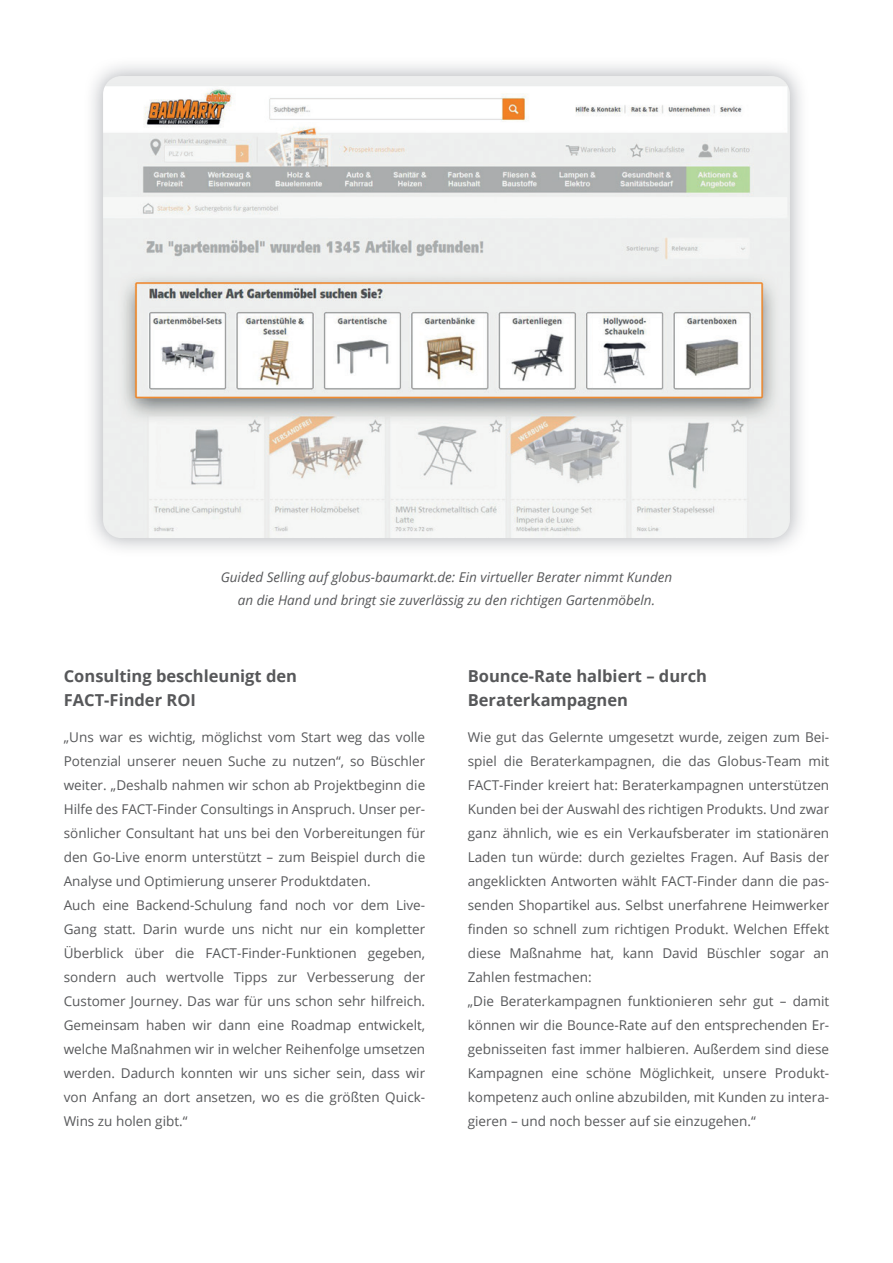
<style>
.page{position:relative;width:893px;height:1263px;background:#fff}
.page>*{position:absolute;margin:0;border:0;box-sizing:border-box;transform-origin:0 0}
.t1{font:700 16.5px/24px "Open Sans";color:#57585a}
.t2{font:13.5px/24px "Open Sans";color:#57585a}
.t3{font:italic 13.5px/22.5px "Open Sans";color:#57585a;text-align:center}
</style>
<div class="page">
<img style="left:103px;top:76px;width:687px;height:462px">
<p class="t3" style="left:221px;top:566px;width:453px">Guided Selling auf globus-baumarkt.de: Ein virtueller Berater nimmt Kunden an die Hand und bringt sie zuverlässig zu den richtigen Gartenmöbeln.</p>
<p class="t1" style="left:64px;top:664px;width:235px">Consulting beschleunigt den<br>FACT-Finder ROI</p>
<p class="t2" style="left:64px;top:725px;width:363px">„Uns war es wichtig, möglichst vom Start weg das volle Potenzial unserer neuen Suche zu nutzen“, so Büschler weiter. „Deshalb nahmen wir schon ab Projektbeginn die Hilfe des FACT-Finder Consultings in Anspruch. Unser per&shy;sönlicher Consultant hat uns bei den Vorbereitungen für den Go-Live enorm unterstützt – zum Beispiel durch die Analyse und Optimierung unserer Produktdaten.<br>Auch eine Backend-Schulung fand noch vor dem Live-Gang statt. Darin wurde uns nicht nur ein kompletter Überblick über die FACT-Finder-Funktionen gegeben, sondern auch wertvolle Tipps zur Verbesserung der Customer Journey. Das war für uns schon sehr hilfreich.<br>Gemeinsam haben wir dann eine Roadmap entwickelt, welche Maßnahmen wir in welcher Reihenfolge umsetzen werden. Dadurch konnten wir uns sicher sein, dass wir von Anfang an dort ansetzen, wo es die größten Quick-Wins zu holen gibt.“</p>
<p class="t1" style="left:468px;top:664px;width:241px">Bounce-Rate halbiert – durch<br>Beraterkampagnen</p>
<p class="t2" style="left:468px;top:725px;width:363px">Wie gut das Gelernte umgesetzt wurde, zeigen zum Bei&shy;spiel die Beraterkampagnen, die das Globus-Team mit FACT-Finder kreiert hat: Beraterkampagnen unterstützen Kunden bei der Auswahl des richtigen Produkts. Und zwar ganz ähnlich, wie es ein Verkaufsberater im stationären Laden tun würde: durch gezieltes Fragen. Auf Basis der angeklickten Antworten wählt FACT-Finder dann die pas&shy;senden Shopartikel aus. Selbst unerfahrene Heimwerker finden so schnell zum richtigen Produkt. Welchen Effekt diese Maßnahme hat, kann David Büschler sogar an Zahlen festmachen:<br>„Die Beraterkampagnen funktionieren sehr gut – damit können wir die Bounce-Rate auf den entsprechenden Er&shy;gebnisseiten fast immer halbieren. Außerdem sind diese Kampagnen eine schöne Möglichkeit, unsere Produkt&shy;kompetenz auch online abzubilden, mit Kunden zu intera&shy;gieren – und noch besser auf sie einzugehen.“</p>
</div>
